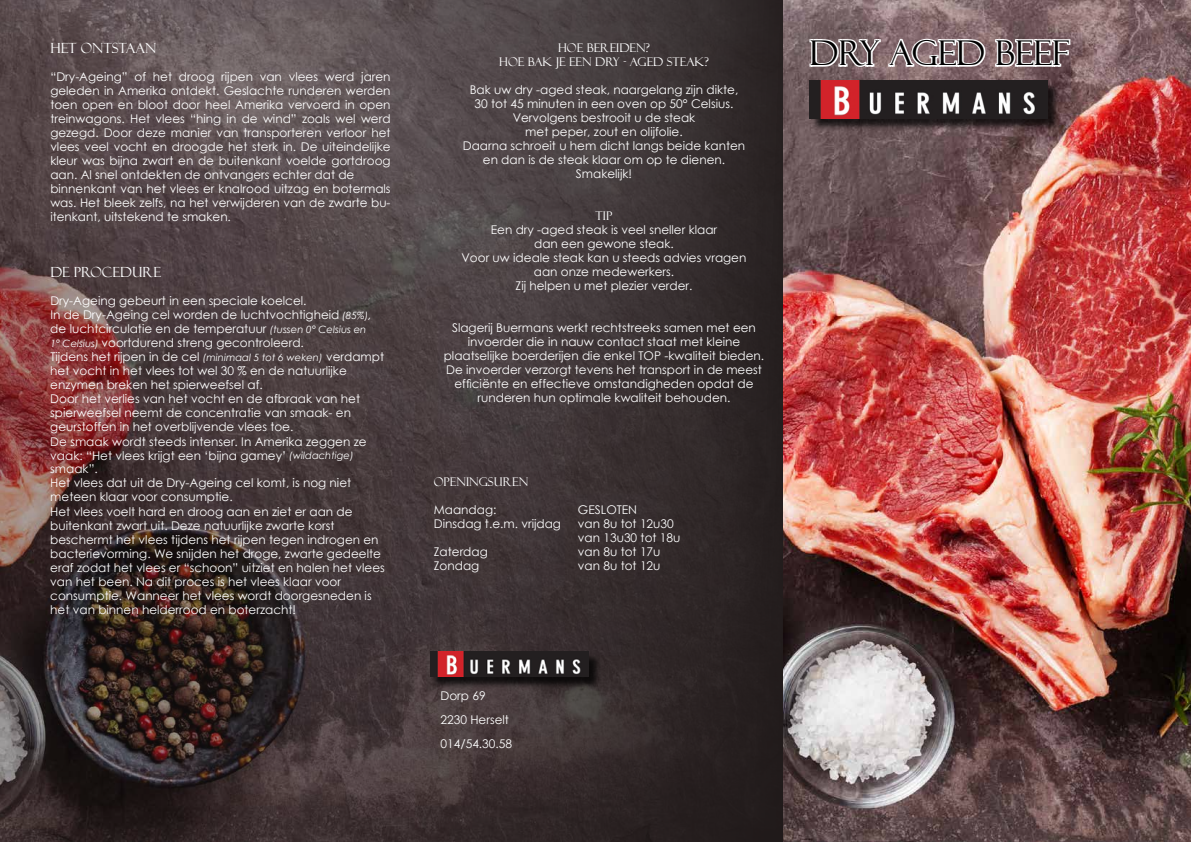
<style>
.page{position:relative;width:1191px;height:842px;background:#fff}
.page>*{position:absolute;margin:0;border:0;box-sizing:border-box;transform-origin:0 0}
.t1{font:34.2px "Felix Titling";color:#000}
.t2{font:14px "Felix Titling";color:#fff}
.t3{font:12px/14px "Century Gothic";color:#fff}
.t4{font:12px/14px "Felix Titling";color:#fff;text-align:center}
.s1{font-style:italic;font-size:10px}
.s2{font-style:italic}
</style>
<div class="page">
<img style="left:0;top:0;width:783px;height:842px">
<img style="left:783px;top:0;width:408px;height:842px">
<img style="left:784px;top:500px;width:407px;height:195px">
<svg style="left:808px;top:37px;width:179px;height:32px"></svg>
<svg style="left:993px;top:37px;width:79px;height:32px"></svg>
<div style="left:431px;top:653px;width:170px;height:36px;background:#000;opacity:.75"></div>
<img style="left:430px;top:651px;width:158px;height:26px">
<div style="left:811px;top:82px;width:249px;height:49px;background:#000;opacity:.75"></div>
<img style="left:810px;top:81px;width:237px;height:38px">
<p class="t2" style="left:50px;top:40px;width:108px">HET ONTSTAAN</p>
<p class="t3" style="left:50px;top:70px;width:342px">“Dry-Ageing” of het droog rijpen van vlees werd jaren geleden in Amerika ontdekt. Geslachte runderen werden toen open en bloot door heel Amerika vervoerd in open treinwagons. Het vlees “hing in de wind” zoals wel werd gezegd. Door deze manier van transporteren verloor het vlees veel vocht en droogde het sterk in. De uiteindelijke kleur was bijna zwart en de buitenkant voelde gortdroog aan. Al snel ontdekten de ontvangers echter dat de binnenkant van het vlees er knalrood uitzag en botermals was. Het bleek zelfs, na het verwijderen van de zwarte bu&shy;itenkant, uitstekend te smaken.</p>
<p class="t2" style="left:50px;top:264px;width:112px">DE PROCEDURE</p>
<p class="t3" style="left:50px;top:294px;width:336px">Dry-Ageing gebeurt in een speciale koelcel.<br>In de Dry-Ageing cel worden de luchtvochtigheid <span class="s1">(85%)</span><span class="s2">, </span>de luchtcirculatie en de temperatuur <span class="s1">(tussen 0° Celsius en<br>1° Celsius)</span> voortdurend streng gecontroleerd.<br>Tijdens het rijpen in de cel <span class="s1">(minimaal 5 tot 6 weken)</span> verdampt het vocht in het vlees tot wel 30 % en de natuurlijke enzymen breken het spierweefsel af.<br>Door het verlies van het vocht en de afbraak van het spierweefsel neemt de concentratie van smaak- en geurstoffen in het overblijvende vlees toe.<br>De smaak wordt steeds intenser. In Amerika zeggen ze vaak: “Het vlees krijgt een ‘bijna gamey’ <span class="s1">(wildachtige) </span>smaak”.<br>Het vlees dat uit de Dry-Ageing cel komt, is nog niet meteen klaar voor consumptie.<br>Het vlees voelt hard en droog aan en ziet er aan de buitenkant zwart uit. Deze natuurlijke zwarte korst beschermt het vlees tijdens het rijpen tegen indrogen en bacterievorming. We snijden het droge, zwarte gedeelte eraf zodat het vlees er “schoon” uitziet en halen het vlees van het been. Na dit proces is het vlees klaar voor consumptie. Wanneer het vlees wordt doorgesneden is het van binnen helderrood en boterzacht!</p>
<p class="t4" style="left:499px;top:40px;width:211px">HOE BEREIDEN?<br>HOE BAK JE EEN DRY - AGED STEAK?</p>
<p class="t3" style="left:463px;top:82px;width:284px;text-align:center">Bak uw dry -aged steak, naargelang zijn dikte, 30 tot 45 minuten in een oven op 50° Celsius.<br>Vervolgens bestrooit u de steak<br>met peper, zout en olijfolie.<br>Daarna schroeit u hem dicht langs beide kanten en dan is de steak klaar om op te dienen.<br>Smakelijk!</p>
<p class="t4" style="left:595px;top:208px;width:18px">TIP</p>
<p class="t3" style="left:461px;top:222px;width:286px;text-align:center">Een dry -aged steak is veel sneller klaar<br>dan een gewone steak.<br>Voor uw ideale steak kan u steeds advies vragen aan onze medewerkers.<br>Zij helpen u met plezier verder.</p>
<p class="t3" style="left:444px;top:320px;width:322px;text-align:center">Slagerij Buermans werkt rechtstreeks samen met een invoerder die in nauw contact staat met kleine plaatselijke boerderijen die enkel TOP -kwaliteit bieden.<br>De invoerder verzorgt tevens het transport in de meest efficiënte en effectieve omstandigheden opdat de runderen hun optimale kwaliteit behouden.</p>
<p class="t4" style="left:434px;top:474px;width:96px">OPENINGSUREN</p>
<p class="t3" style="left:434px;top:502px;width:64px">Maandag:</p>
<p class="t3" style="left:578px;top:502px;width:61px">GESLOTEN</p>
<p class="t3" style="left:434px;top:516px;width:129px">Dinsdag t.e.m. vrijdag</p>
<p class="t3" style="left:578px;top:516px;width:104px">van 8u tot 12u30 van 13u30 tot 18u</p>
<p class="t3" style="left:434px;top:544px;width:55px">Zaterdag</p>
<p class="t3" style="left:578px;top:544px;width:84px">van 8u tot 17u</p>
<p class="t3" style="left:434px;top:558px;width:47px">Zondag</p>
<p class="t3" style="left:578px;top:558px;width:84px">van 8u tot 12u</p>
<p class="t3" style="left:440px;top:683px;width:73px;line-height:24px">Dorp 69<br>2230 Herselt<br>014/54.30.58</p>
<h1 class="t1" style="left:809px;top:33px;width:261px">DRY AGED BEEF</h1>
</div>
